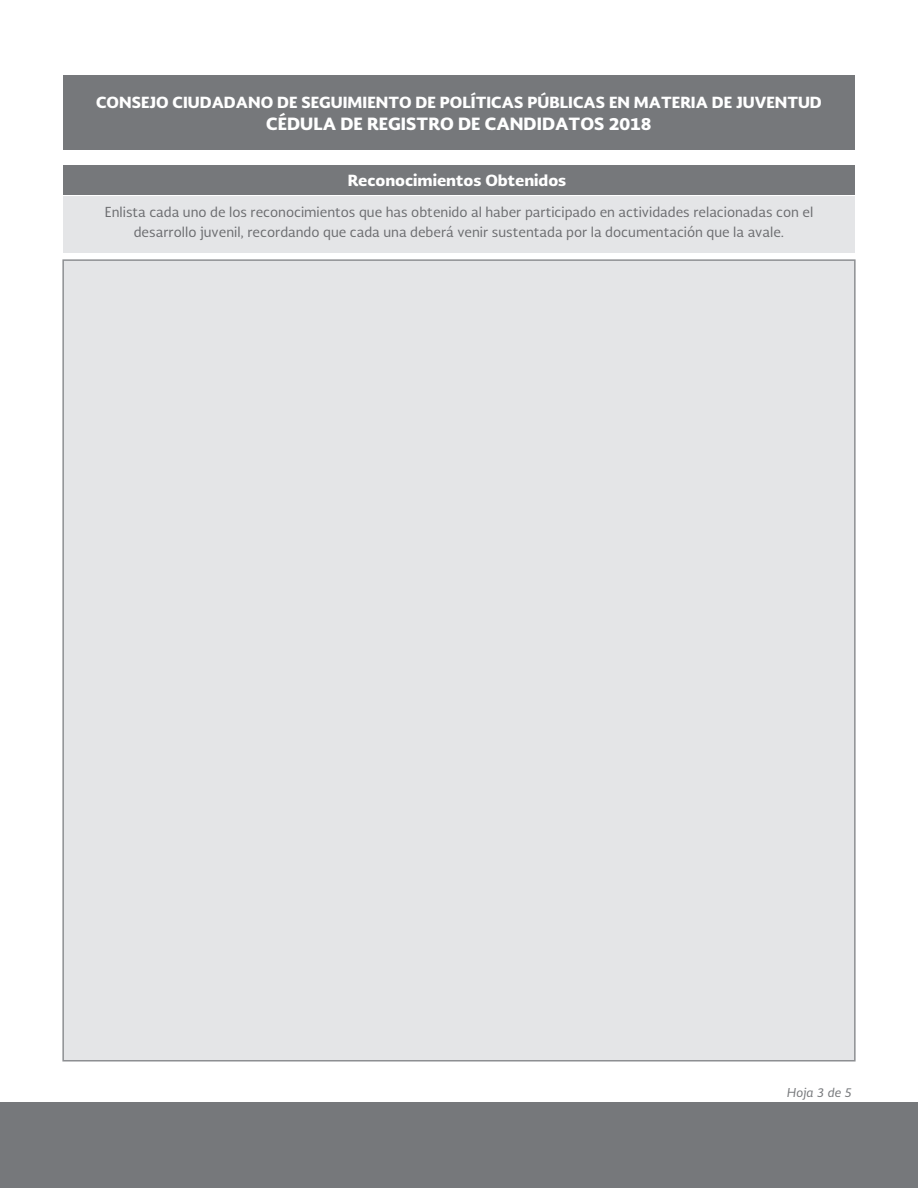
<style>
.page{position:relative;width:918px;height:1188px;background:#fff}
.page>*{position:absolute;margin:0;border:0;box-sizing:border-box;transform-origin:0 0}
.t1{font:900 16.5px "Soberana Sans";color:#fff}
.t2{font:900 15px "Soberana Sans";color:#fff}
.t3{font:13.5px/19.5px "Soberana Sans";color:#6c6d70;text-align:center}
.t4{font:italic 12px "Soberana Sans";color:#76787b}
</style>
<div class="page">
<div style="left:63px;top:76px;width:792px;height:74px;background:#76787b"></div>
<div style="left:63px;top:166px;width:792px;height:29px;background:#76787b"></div>
<div style="left:63px;top:196px;width:792px;height:56px;background:#e4e5e7"></div>
<div style="left:62px;top:259px;width:794px;height:803px;background:#e4e5e7;border:2px solid #8d8f92"></div>
<div style="left:0;top:1102px;width:918px;height:86px;background:#76787b"></div>
<p class="t2" style="left:96px;top:92px;width:727px">CONSEJO CIUDADANO DE SEGUIMIENTO DE POLÍTICAS PÚBLICAS EN MATERIA DE JUVENTUD</p>
<p class="t1" style="left:266px;top:113px;width:387px">CÉDULA DE REGISTRO DE CANDIDATOS 2018</p>
<p class="t2" style="left:348px;top:170px;width:220px">Reconocimientos Obtenidos</p>
<p class="t3" style="left:105px;top:202px;width:710px">Enlista cada uno de los reconocimientos que has obtenido al haber participado en actividades relacionadas con el desarrollo juvenil, recordando que cada una deberá venir sustentada por la documentación que la avale.</p>
<p class="t4" style="left:787px;top:1084px;width:67px">Hoja 3 de 5</p>
</div>
